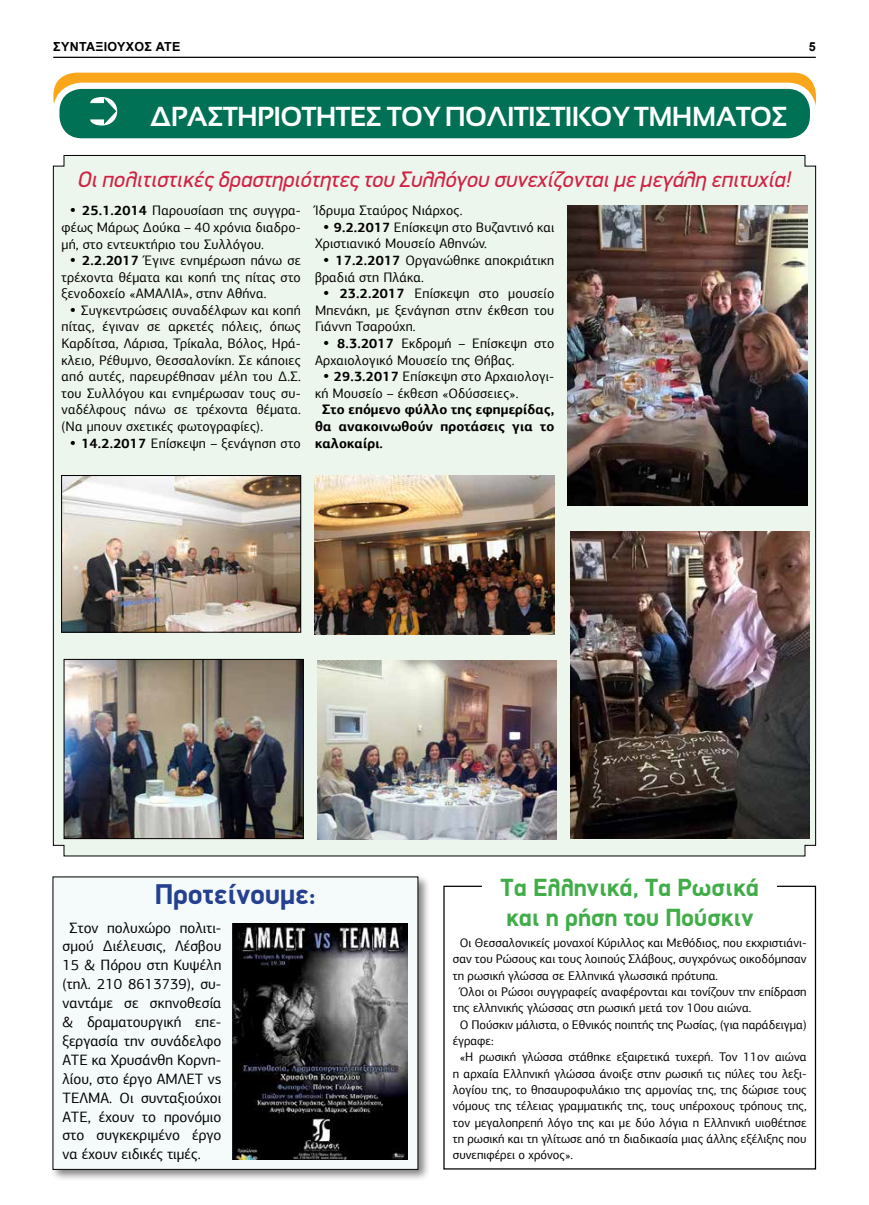
<style>
.page{position:relative;width:869px;height:1205px;background:#fff}
.page>*{position:absolute;margin:0;border:0;box-sizing:border-box;transform-origin:0 0}
.t1{font:700 28.75px "PF Din Display";color:#25408f}
.t2{font:700 27.5px "Sansation";letter-spacing:-.02em;color:#fff}
.t3{font:700 25px/30px "PF Din Display";color:#41ad49}
.t4{font:italic 22.5px "PF Din Display";color:#d12243}
.t5{font:15px/18.9px "PF Agora Sans Pro";color:#000;text-align:justify}
.t6{font:13.75px/16.6px "PF Agora Sans Pro";letter-spacing:.01em;color:#000;text-align:justify}
.t7{font:700 13.75px/16.6px "PF Agora Sans Pro";letter-spacing:.01em;color:#000;text-align:justify}
.t8{font:12.5px "PF Agora Sans Pro";color:#000}
.t9{font:700 12.5px "Arial";letter-spacing:.025em;color:#000}
.s1{font-family:"Century Gothic"}
.s2{font-weight:700}
</style>
<div class="page">
<hr style="left:53px;top:57px;width:762px;height:1px;background:#000">
<div style="left:53px;top:73px;width:762px;height:49px;background:#faa61a;border-radius:22px"></div>
<div style="left:56px;top:86px;width:756px;height:55px;background:#007154;border-radius:26px"></div>
<div style="left:53px;top:83px;width:762px;height:62px;border:6px solid #fff;border-radius:26px"></div>
<svg style="left:90px;top:97px;width:27px;height:29px"></svg>
<div style="left:50px;top:874px;width:380px;height:308px;background:#000;opacity:.5"></div>
<div style="left:53px;top:877px;width:365px;height:292px;background:#f5fafb"></div>
<div style="left:53px;top:155px;width:762px;height:701px;background:#edf6ed"></div>
<img style="left:232px;top:923px;width:175px;height:236px">
<img style="left:63px;top:477px;width:236px;height:153px">
<div style="left:61px;top:475px;width:240px;height:157px;border:1px solid #000"></div>
<img style="left:66px;top:661px;width:235px;height:176px">
<div style="left:64px;top:659px;width:239px;height:180px;border:1px solid #000"></div>
<img style="left:315px;top:475px;width:239px;height:159px">
<img style="left:317px;top:660px;width:239px;height:180px">
<img style="left:567px;top:205px;width:240px;height:301px">
<img style="left:570px;top:531px;width:239px;height:308px">
<p class="t9" style="left:53px;top:38px;width:129px">ΣΥΝΤΑΞΙΟΥΧΟΣ ΑΤΕ</p>
<p class="t9" style="left:808px;top:38px;width:8px">5</p>
<h2 class="t2" style="left:150px;top:101px;width:638px">ΔΡΑΣΤΗΡΙΟΤΗΤΕΣ ΤΟΥ ΠΟΛΙΤΙΣΤΙΚΟΥ ΤΜΗΜΑΤΟΣ</h2>
<h3 class="t4" style="left:78px;top:166px;width:714px">Οι πολιτιστικές δραστηριότητες του Συλλόγου συνεχίζονται με μεγάλη επιτυχία!</h3>
<p class="t6" style="left:62px;top:202px;width:241px;text-indent:7px"><span class="s1">•</span> <span class="s2">25.1.2014</span> Παρουσίαση της συγγρα&shy;φέως Μάρως Δούκα – 40 χρόνια διαδρο&shy;μή, στο εντευκτήριο του Συλλόγου.</p>
<p class="t6" style="left:62px;top:252px;width:241px;text-indent:7px"><span class="s1">•</span> <span class="s2">2.2.2017</span> Έγινε ενημέρωση πάνω σε τρέχοντα θέματα και κοπή της πίτας στο ξενοδοχείο «ΑΜΑΛΙΑ», στην Αθήνα.</p>
<p class="t6" style="left:62px;top:302px;width:241px;text-indent:7px"><span class="s1">•</span> Συγκεντρώσεις συναδέλφων και κοπή πίτας, έγιναν σε αρκετές πόλεις, όπως Καρδίτσα, Λάρισα, Τρίκαλα, Βόλος, Ηρά&shy;κλειο, Ρέθυμνο, Θεσσαλονίκη. Σε κάποιες από αυτές, παρευρέθησαν μέλη του Δ.Σ. του Συλλόγου και ενημέρωσαν τους συ&shy;ναδέλφους πάνω σε τρέχοντα θέματα. (Να μπουν σχετικές φωτογραφίες).</p>
<p class="t6" style="left:69px;top:434px;width:233px"><span class="s1">•</span> <span class="s2">14.2.2017</span> Επίσκεψη – ξενάγηση στο</p>
<p class="t6" style="left:315px;top:202px;width:149px">Ίδρυμα Σταύρος Νιάρχος.</p>
<p class="t6" style="left:315px;top:219px;width:241px;text-indent:7px"><span class="s1">•</span> <span class="s2">9.2.2017</span> Επίσκεψη στο Βυζαντινό και<br>Χριστιανικό Μουσείο Αθηνών.</p>
<p class="t6" style="left:315px;top:252px;width:241px;text-indent:7px"><span class="s1">•</span> <span class="s2">17.2.2017</span> Οργανώθηκε αποκριάτικη βραδιά στη Πλάκα.</p>
<p class="t6" style="left:315px;top:285px;width:241px;text-indent:7px"><span class="s1">•</span> <span class="s2">23.2.2017</span> Επίσκεψη στο μουσείο Μπενάκη, με ξενάγηση στην έκθεση του Γιάννη Τσαρούχη.</p>
<p class="t6" style="left:315px;top:335px;width:241px;text-indent:7px"><span class="s1">•</span> <span class="s2">8.3.2017</span> Εκδρομή – Επίσκεψη στο<br>Αρχαιολογικό Μουσείο της Θήβας.</p>
<p class="t6" style="left:315px;top:368px;width:241px;text-indent:7px"><span class="s1">•</span> <span class="s2">29.3.2017</span> Επίσκεψη στο Αρχαιολογι&shy;κή Μουσείο – έκθεση «Οδύσσειες».</p>
<p class="t7" style="left:315px;top:401px;width:241px;text-indent:7px">Στο επόμενο φύλλο της εφημερίδας, θα ανακοινωθούν προτάσεις για το καλοκαίρι.</p>
<h1 class="t1" style="left:155px;top:877px;width:162px">Προτείνουμε:</h1>
<p class="t5" style="left:62px;top:918px;width:160px;text-indent:7px">Στον πολυχώρο πολιτι&shy;σμού Διέλευσις, Λέσβου 15 &amp; Πόρου στη Κυψέλη (τηλ. 210 8613739), συ&shy;ναντάμε σε σκηνοθεσία &amp; δραματουργική επε&shy;ξεργασία την συνάδελφο ΑΤΕ κα Χρυσάνθη Κορνη&shy;λίου, στο έργο ΑΜΛΕΤ vs ΤΕΛΜΑ. Οι συνταξιούχοι ΑΤΕ, έχουν το προνόμιο στο συγκεκριμένο έργο να έχουν ειδικές τιμές.</p>
<h3 class="t3" style="left:500px;top:871px;width:260px">Τα Ελληνικά, Τα Ρωσικά και η ρήση του Πούσκιν</h3>
<p class="t8" style="left:459px;top:935px;width:348px">Οι Θεσσαλονικείς μοναχοί Κύριλλος και Μεθόδιος, που εκχριστιάνι-</p>
<p class="t8" style="left:452px;top:951px;width:355px">σαν του Ρώσους και τους λοιπούς Σλάβους, συγχρόνως οικοδόμησαν</p>
<p class="t8" style="left:452px;top:968px;width:267px">τη ρωσική γλώσσα σε Ελληνικά γλωσσικά πρότυπα.</p>
<p class="t8" style="left:459px;top:984px;width:348px">Όλοι οι Ρώσοι συγγραφείς αναφέρονται και τονίζουν την επίδραση</p>
<p class="t8" style="left:452px;top:1000px;width:300px">της ελληνικής γλώσσας στη ρωσική μετά τον 10ου αιώνα.</p>
<p class="t8" style="left:459px;top:1017px;width:348px">Ο Πούσκιν μάλιστα, ο Εθνικός ποιητής της Ρωσίας, (για παράδειγμα)</p>
<p class="t8" style="left:452px;top:1033px;width:42px">έγραφε:</p>
<p class="t8" style="left:459px;top:1049px;width:348px">«Η ρωσική γλώσσα στάθηκε εξαιρετικά τυχερή. Τον 11ον αιώνα</p>
<p class="t8" style="left:452px;top:1066px;width:355px">η αρχαία Ελληνική γλώσσα άνοιξε στην ρωσική τις πύλες του λεξι-</p>
<p class="t8" style="left:452px;top:1082px;width:355px">λογίου της, το θησαυροφυλάκιο της αρμονίας της, της δώρισε τους</p>
<p class="t8" style="left:452px;top:1098px;width:355px">νόμους της τέλειας γραμματικής της, τους υπέροχους τρόπους της,</p>
<p class="t8" style="left:452px;top:1115px;width:355px">τον μεγαλοπρεπή λόγο της και με δύο λόγια η Ελληνική υιοθέτησε</p>
<p class="t8" style="left:452px;top:1131px;width:355px">τη ρωσική και τη γλίτωσε από τη διαδικασία μιας άλλης εξέλιξης που</p>
<p class="t8" style="left:452px;top:1147px;width:122px">συνεπιφέρει ο χρόνος».</p>
</div>
